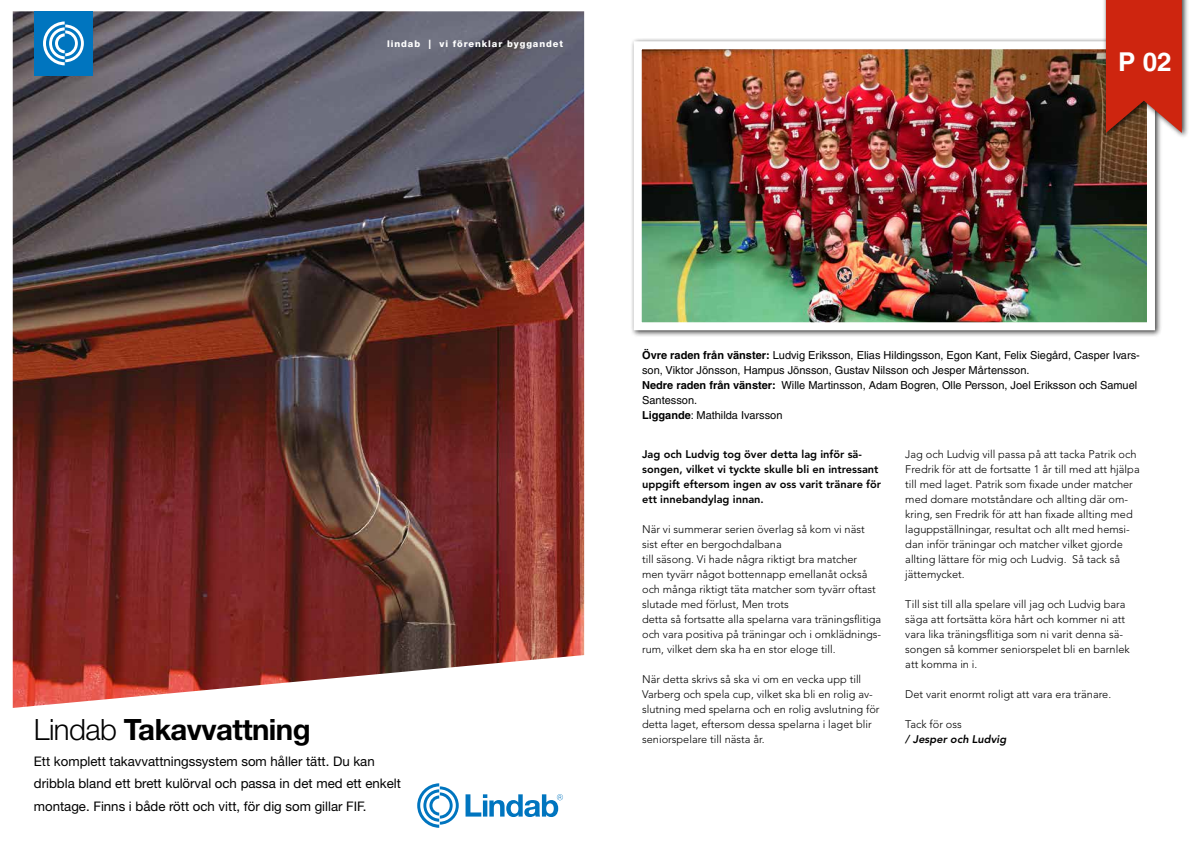
<style>
.page{position:relative;width:1191px;height:842px;background:#fff}
.page>*{position:absolute;margin:0;border:0;box-sizing:border-box;transform-origin:0 0}
.t1{font:700 29.4px "Helvetica Neue LT Pro";letter-spacing:-.02em;color:#000}
.t2{font:700 26px "Helvetica";color:#fff}
.t3{font:13.2px/22px "Helvetica Neue LT Pro";color:#000}
.t4{font:300 11px/15px "Avenir";color:#000}
.t5{font:11px/15px "Helvetica";color:#000}
.t6{font:800 11px/15px "Avenir";color:#000}
.t7{font:italic 800 11px "Avenir";color:#000}
.t8{font:800 9.3px "Helvetica Neue LT Pro";letter-spacing:.1em;color:#fff}
.s1{font-weight:300}
.s2{font-weight:700}
</style>
<div class="page">
<img style="left:13px;top:11px;width:571px;height:697px">
<svg style="left:465px;top:794px;width:98px;height:23px"></svg>
<svg style="left:417px;top:783px;width:42px;height:45px"></svg>
<div style="left:34px;top:11px;width:58px;height:64px;background:#0075bf"></div>
<svg style="left:43px;top:21px;width:41px;height:44px"></svg>
<div style="left:630px;top:38px;width:532px;height:300px;background:#000;opacity:.75"></div>
<img style="left:643px;top:50px;width:503px;height:271px">
<div style="left:634px;top:41px;width:521px;height:289px;border:8px solid #fff"></div>
<div style="left:1102px;top:0;width:87px;height:140px;background:#000;opacity:.75"></div>
<svg style="left:1106px;top:0;width:75px;height:133px;background:#c6301a"></svg>
<p class="t8" style="left:387px;top:38px;width:177px">lindab | vi förenklar byggandet</p>
<h2 class="t2" style="left:1118px;top:46px;width:55px">P 02</h2>
<h1 class="t1" style="left:34px;top:711px;width:278px"><span class="s1">Lindab</span> Takavvattning</h1>
<p class="t3" style="left:34px;top:750px;width:368px">Ett komplett takavvattningssystem som håller tätt. Du kan dribbla bland ett brett kulörval och passa in det med ett enkelt montage. Finns i både rött och vitt, för dig som gillar FIF.</p>
<p class="t5" style="left:642px;top:347px;width:499px"><span class="s2">Övre raden från vänster:</span> Ludvig Eriksson, Elias Hildingsson, Egon Kant, Felix Siegård, Casper Ivars&shy;son, Viktor Jönsson, Hampus Jönsson, Gustav Nilsson och Jesper Mårtensson.<br><span class="s2">Nedre raden från vänster:</span> Wille Martinsson, Adam Bogren, Olle Persson, Joel Eriksson och Samuel Santesson.<br><span class="s2">Liggande</span>: Mathilda Ivarsson</p>
<p class="t6" style="left:642px;top:446px;width:240px">Jag och Ludvig tog över detta lag inför sä&shy;songen, vilket vi tyckte skulle bli en intressant uppgift eftersom ingen av oss varit tränare för ett innebandylag innan.</p>
<p class="t4" style="left:642px;top:521px;width:240px">När vi summerar serien överlag så kom vi näst sist efter en bergochdalbana<br>till säsong. Vi hade några riktigt bra matcher men tyvärr något bottennapp emellanåt också och många riktigt täta matcher som tyvärr oftast slutade med förlust, Men trots<br>detta så fortsatte alla spelarna vara träningsflitiga och vara positiva på träningar och i omklädnings&shy;rum, vilket dem ska ha en stor eloge till.</p>
<p class="t4" style="left:642px;top:671px;width:239px">När detta skrivs så ska vi om en vecka upp till Varberg och spela cup, vilket ska bli en rolig av&shy;slutning med spelarna och en rolig avslutning för detta laget, eftersom dessa spelarna i laget blir seniorspelare till nästa år.</p>
<p class="t4" style="left:905px;top:446px;width:236px">Jag och Ludvig vill passa på att tacka Patrik och Fredrik för att de fortsatte 1 år till med att hjälpa till med laget. Patrik som fixade under matcher med domare motståndare och allting där om&shy;kring, sen Fredrik för att han fixade allting med laguppställningar, resultat och allt med hemsi&shy;dan inför träningar och matcher vilket gjorde allting lättare för mig och Ludvig. Så tack så jättemycket.</p>
<p class="t4" style="left:905px;top:596px;width:226px">Till sist till alla spelare vill jag och Ludvig bara säga att fortsätta köra hårt och kommer ni att vara lika träningsflitiga som ni varit denna sä&shy;songen så kommer seniorspelet bli en barnlek att komma in i.</p>
<p class="t4" style="left:905px;top:686px;width:207px">Det varit enormt roligt att vara era tränare.</p>
<p class="t4" style="left:905px;top:716px;width:58px">Tack för oss</p>
<p class="t7" style="left:905px;top:732px;width:103px">/ Jesper och Ludvig</p>
</div>
